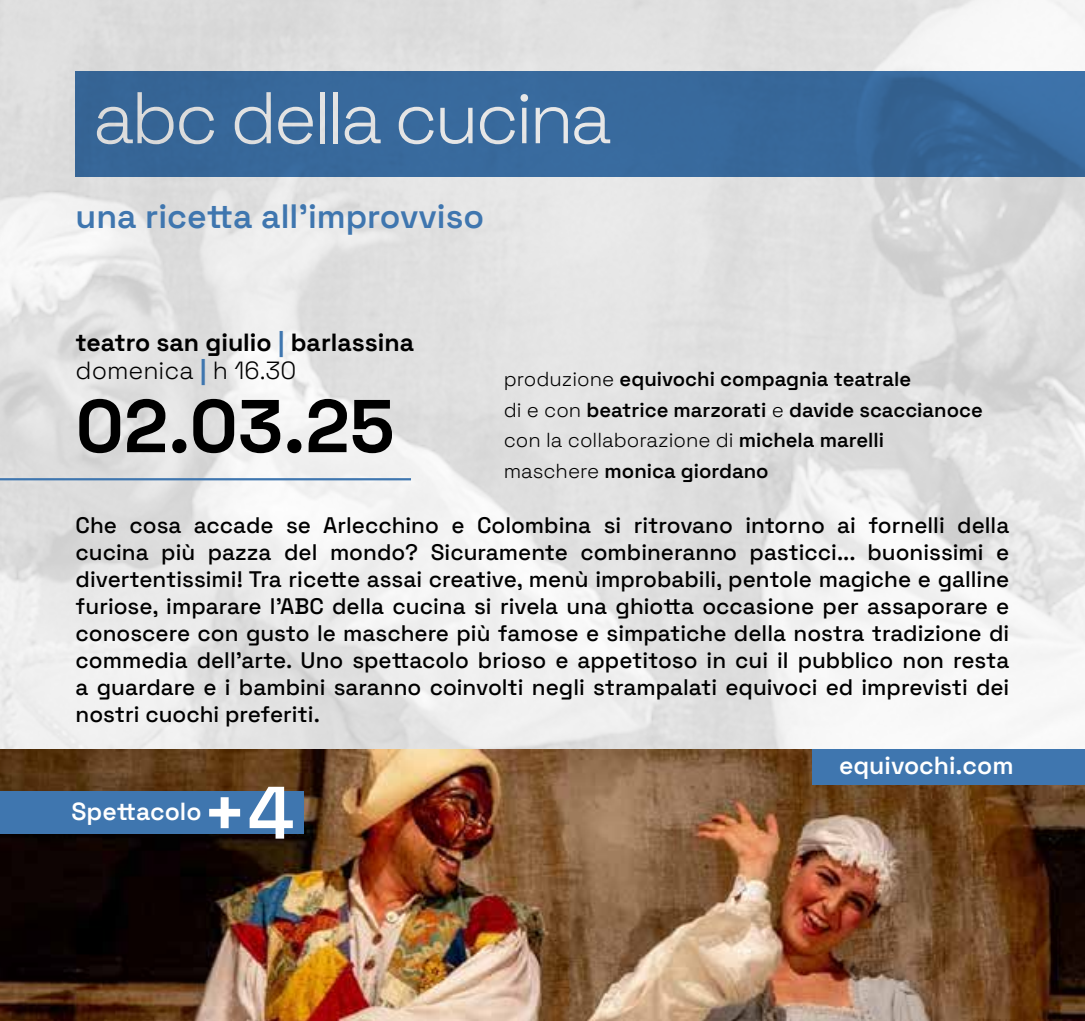
<style>
.page{position:relative;width:1085px;height:1021px;background:#fff}
.page>*{position:absolute;margin:0;border:0;box-sizing:border-box;transform-origin:0 0}
.t1{font:700 74.48px "Space Grotesk";color:#000}
.t2{font:600 74.02px "Space Grotesk";color:#fff}
.t3{font:300 72.9px "Space Grotesk";letter-spacing:-.05em;color:#fff}
.t4{font:600 33.75px "Space Grotesk";color:#3f76af}
.t5{font:700 24.75px "Space Grotesk";color:#000}
.t6{font:600 24.75px "Space Grotesk";color:#fff}
.t7{font:300 24.75px "Space Grotesk";color:#000}
.t8{font:500 22.5px/27px "Space Grotesk";color:#000;text-align:justify}
.t9{font:600 20.25px/30.6px "Space Grotesk";color:#000}
.s1{color:#3f76af}
.s2{font-weight:700;color:#3f76af}
.s3{font-weight:300}
</style>
<div class="page">
<img style="left:0;top:0;width:1084px;height:749px">
<img style="left:0;top:749px;width:1084px;height:271px">
<div style="left:76px;top:71px;width:1008px;height:106px;background:#38699b"></div>
<hr style="left:0;top:478px;width:411px;height:2px;background:#3f76af">
<div style="left:969px;top:749px;width:115px;height:35px;background:#3f76af"></div>
<div style="left:811px;top:749px;width:202px;height:35px;background:#3f76af"></div>
<div style="left:0;top:791px;width:304px;height:42px;background:#3f76af"></div>
<h3 class="t3" style="left:93px;top:64px;width:520px">abc della cucina</h3>
<h3 class="t4" style="left:76px;top:190px;width:410px">una ricetta all’improvviso</h3>
<p class="t5" style="left:76px;top:323px;width:340px">teatro san giulio <span class="s1">|</span> barlassina</p>
<p class="t7" style="left:76px;top:352px;width:222px">domenica <span class="s2">|</span> h 16.30</p>
<h1 class="t1" style="left:76px;top:367px;width:320px">02.03.25</h1>
<p class="t9" style="left:503px;top:362px;width:480px"><span class="s3">produzione</span> equivochi compagnia teatrale<br><span class="s3">di e con</span> beatrice marzorati <span class="s3">e</span> davide scaccianoce <span class="s3">con la collaborazione di</span> michela marelli <span class="s3">maschere</span> monica giordano</p>
<p class="t8" style="left:76px;top:509px;width:935px">Che cosa accade se Arlecchino e Colombina si ritrovano intorno ai fornelli della cucina più pazza del mondo? Sicuramente combineranno pasticci... buonissimi e divertentissimi! Tra ricette assai creative, menù improbabili, pentole magiche e galline furiose, imparare l’ABC della cucina si rivela una ghiotta occasione per assaporare e conoscere con gusto le maschere più famose e simpatiche della nostra tradizione di commedia dell’arte. Uno spettacolo brioso e appetitoso in cui il pubblico non resta a guardare e i bambini saranno coinvolti negli strampalati equivoci ed imprevisti dei nostri cuochi preferiti.</p>
<p class="t6" style="left:71px;top:792px;width:131px">Spettacolo</p>
<h2 class="t2" style="left:202px;top:755px;width:94px">+4</h2>
<p class="t6" style="left:839px;top:746px;width:176px">equivochi.com</p>
</div>
